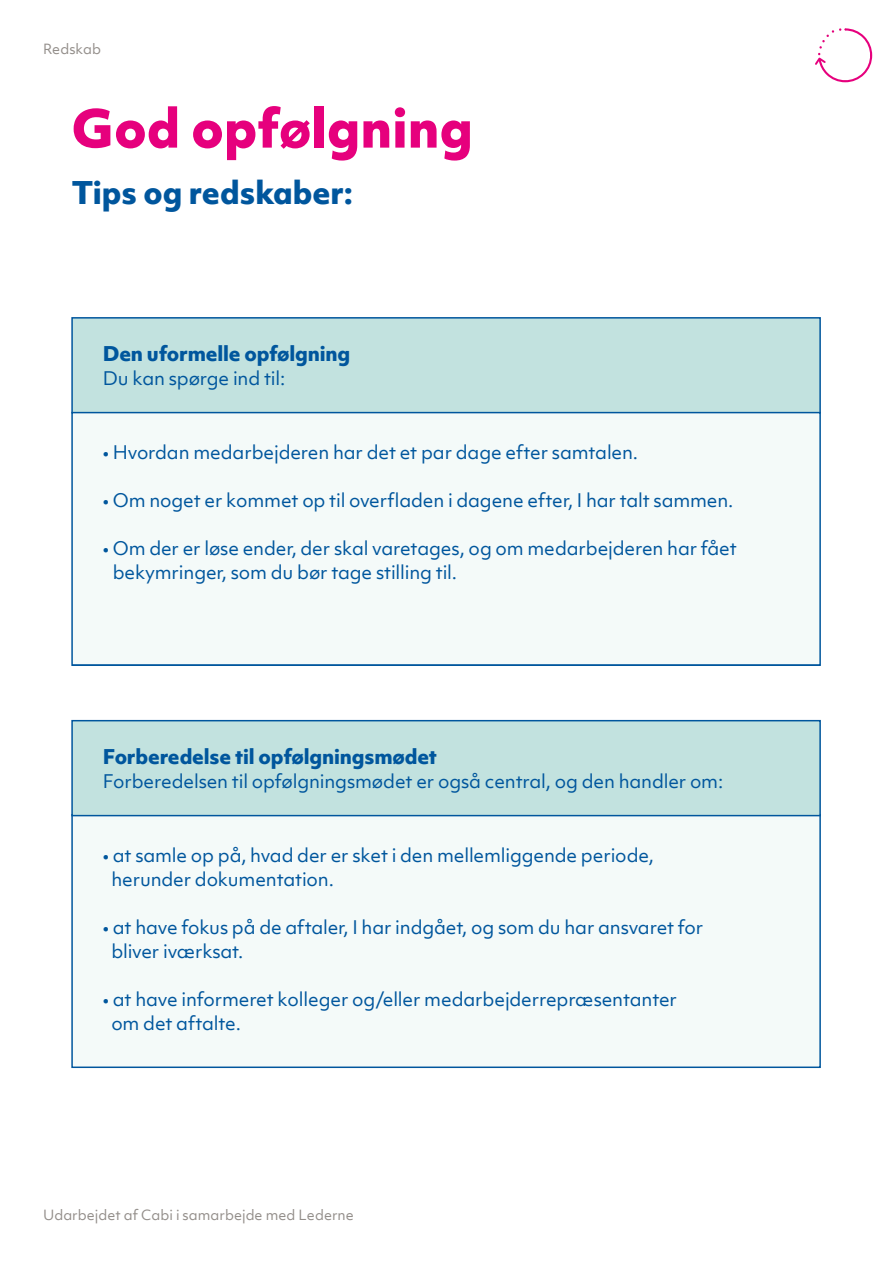
<style>
.page{position:relative;width:893px;height:1263px;background:#fff}
.page>*{position:absolute;margin:0;border:0;box-sizing:border-box;transform-origin:0 0}
.t1{font:800 51px "Objektiv Mk 1";color:#e6007d}
.t2{font:800 30px "Objektiv Mk 1";color:#00569d}
.t3{font:800 19.5px "Objektiv Mk 1";letter-spacing:-.01em;color:#00569d}
.t4{font:18px/24px "Objektiv Mk 1";letter-spacing:-.01em;color:#00569d}
.t5{font:13.5px "Objektiv Mk 1";color:#938e8a}
</style>
<div class="page">
<svg style="left:815px;top:28px;width:57px;height:55px"></svg>
<div style="left:71px;top:317px;width:750px;height:96px;background:#c2e2df;border:2px solid #00569d"></div>
<div style="left:71px;top:412px;width:750px;height:254px;background:#f4faf9;border:2px solid #00569d"></div>
<div style="left:71px;top:814px;width:750px;height:254px;background:#f4faf9;border:2px solid #00569d"></div>
<hr style="left:72px;top:664px;width:748px;height:2px;background:#00569d">
<div style="left:71px;top:720px;width:750px;height:96px;background:#c2e2df;border:2px solid #00569d"></div>
<p class="t5" style="left:43px;top:40px;width:60px">Redskab</p>
<h1 class="t1" style="left:71px;top:92px;width:403px">God opfølgning</h1>
<p class="t2" style="left:71px;top:171px;width:283px">Tips og redskaber:</p>
<h2 class="t3" style="left:103px;top:339px;width:249px">Den uformelle opfølgning</h2>
<p class="t4" style="left:103px;top:366px;width:184px">Du kan spørge ind til:</p>
<p class="t4" style="left:103px;top:440px;width:537px">• Hvordan medarbejderen har det et par dage efter samtalen.</p>
<p class="t4" style="left:103px;top:488px;width:632px">• Om noget er kommet op til overfladen i dagene efter, I har talt sammen.</p>
<p class="t4" style="left:113px;top:536px;width:626px;text-indent:-10px">• Om der er løse ender, der skal varetages, og om medarbejderen har fået bekymringer, som du bør tage stilling til.</p>
<h2 class="t3" style="left:103px;top:742px;width:336px">Forberedelse til opfølgningsmødet</h2>
<p class="t4" style="left:103px;top:769px;width:622px">Forberedelsen til opfølgningsmødet er også central, og den handler om:</p>
<p class="t4" style="left:111px;top:843px;width:544px;text-indent:-8px">• at samle op på, hvad der er sket i den mellemliggende periode, herunder dokumentation.</p>
<p class="t4" style="left:111px;top:915px;width:593px;text-indent:-8px">• at have fokus på de aftaler, I har indgået, og som du har ansvaret for bliver iværksat.</p>
<p class="t4" style="left:111px;top:987px;width:567px;text-indent:-8px">• at have informeret kolleger og/eller medarbejderrepræsentanter om det aftalte.</p>
<p class="t5" style="left:43px;top:1205px;width:312px">Udarbejdet af Cabi i samarbejde med Lederne</p>
</div>
